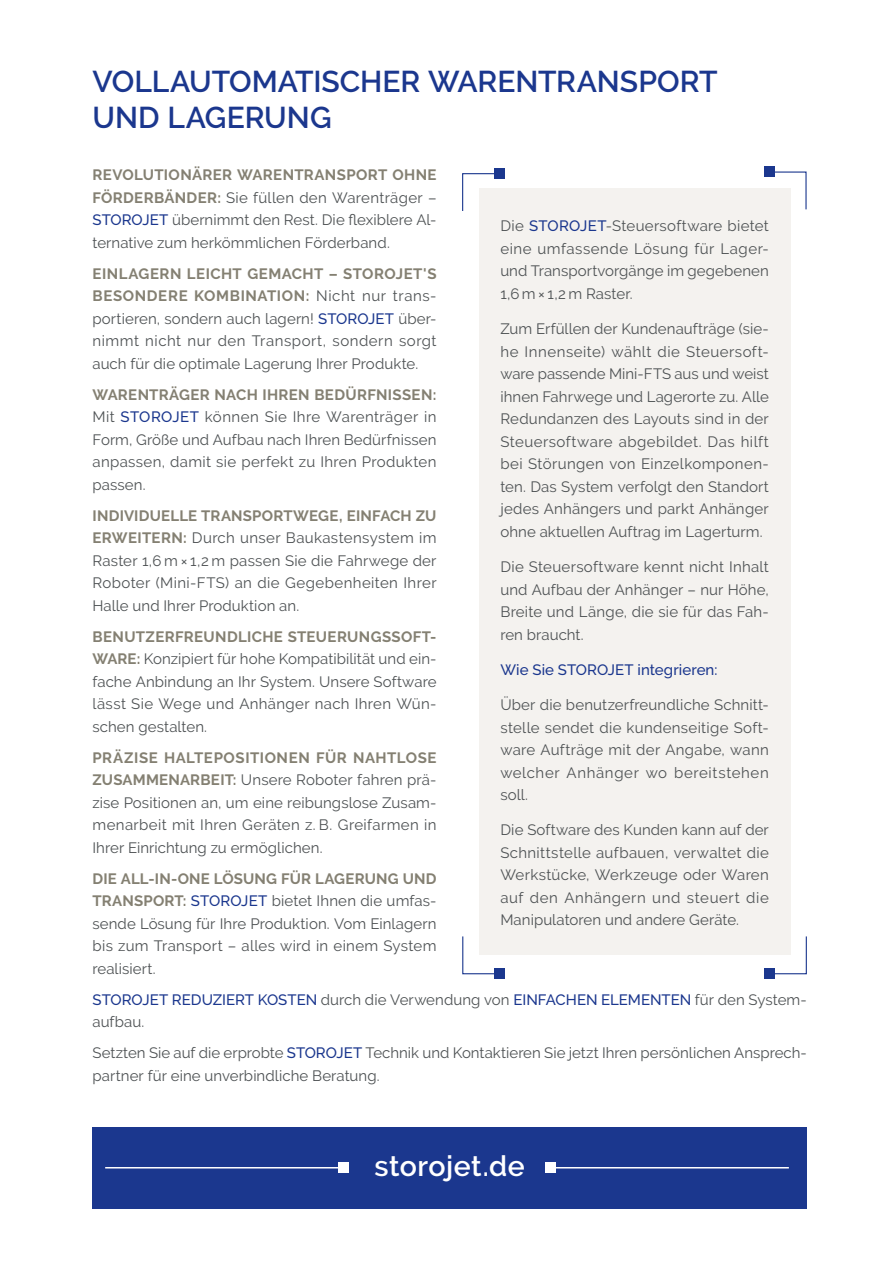
<style>
.page{position:relative;width:893px;height:1263px;background:#fff}
.page>*{position:absolute;margin:0;border:0;box-sizing:border-box;transform-origin:0 0}
.t1{font:600 30px/36px "Raleway";letter-spacing:-.005em;color:#1b378e}
.t2{font:600 28.5px "Raleway";letter-spacing:.015em;color:#fff}
.t3{font:15px/22.5px "Raleway";letter-spacing:.01em;color:#4e5254;text-align:justify}
.t4{font:500 15px/22.5px "Raleway";color:#1b378e}
.s1{font-weight:700;color:#848072}
.s2{font-weight:500;color:#1b378e}
.s3{font-weight:400;color:#4e5254}
</style>
<div class="page">
<div style="left:92px;top:1127px;width:715px;height:82px;background:#1b378e"></div>
<hr style="left:105px;top:1167px;width:234px;height:1px;background:#fff">
<div style="left:338px;top:1162px;width:11px;height:11px;background:#fff"></div>
<hr style="left:555px;top:1167px;width:234px;height:1px;background:#fff">
<div style="left:545px;top:1162px;width:11px;height:11px;background:#fff"></div>
<div style="left:479px;top:188px;width:311px;height:767px;background:#f4f2ef"></div>
<div style="left:765px;top:968px;width:10px;height:11px;background:#1b378e"></div>
<svg style="left:775px;top:935px;width:32px;height:40px"></svg>
<div style="left:764px;top:167px;width:11px;height:10px;background:#1b378e"></div>
<svg style="left:775px;top:171px;width:32px;height:39px"></svg>
<div style="left:494px;top:168px;width:10px;height:11px;background:#1b378e"></div>
<svg style="left:462px;top:173px;width:32px;height:38px"></svg>
<div style="left:494px;top:968px;width:10px;height:11px;background:#1b378e"></div>
<svg style="left:462px;top:936px;width:32px;height:39px"></svg>
<h1 class="t1" style="left:92px;top:63px;width:627px">VOLLAUTOMATISCHER WARENTRANSPORT<br>UND LAGERUNG</h1>
<p class="t3" style="left:92px;top:164px;width:346px"><span class="s1">REVOLUTIONÄRER WARENTRANSPORT OHNE FÖRDERBÄNDER:</span> Sie füllen den Warenträger – <span class="s2">STOROJET</span> übernimmt den Rest. Die flexiblere Al&shy;ternative zum herkömmlichen Förderband.</p>
<p class="t3" style="left:92px;top:262px;width:346px"><span class="s1">EINLAGERN LEICHT GEMACHT – STOROJET'S BESONDERE KOMBINATION:</span> Nicht nur trans&shy;portieren, sondern auch lagern! <span class="s2">STOROJET</span> über&shy;nimmt nicht nur den Transport, sondern sorgt auch für die optimale Lagerung Ihrer Produkte.</p>
<p class="t3" style="left:92px;top:383px;width:346px"><span class="s1">WARENTRÄGER NACH IHREN BEDÜRFNISSEN:<br></span>Mit <span class="s2">STOROJET</span> können Sie Ihre Warenträger in Form, Größe und Aufbau nach Ihren Bedürfnissen anpassen, damit sie perfekt zu Ihren Produkten passen.</p>
<p class="t3" style="left:92px;top:504px;width:346px"><span class="s1">INDIVIDUELLE TRANSPORTWEGE, EINFACH ZU ERWEITERN:</span> Durch unser Baukastensystem im Raster 1,6 m × 1,2 m passen Sie die Fahrwege der Roboter (Mini-FTS) an die Gegebenheiten Ihrer Halle und Ihrer Produktion an.</p>
<p class="t3" style="left:92px;top:625px;width:346px"><span class="s1">BENUTZERFREUNDLICHE STEUERUNGSSOFT-WARE:</span> Konzipiert für hohe Kompatibilität und ein&shy;fache Anbindung an Ihr System. Unsere Software lässt Sie Wege und Anhänger nach Ihren Wün&shy;schen gestalten.</p>
<p class="t3" style="left:92px;top:746px;width:346px"><span class="s1">PRÄZISE HALTEPOSITIONEN FÜR NAHTLOSE ZUSAMMENARBEIT:</span> Unsere Roboter fahren prä&shy;zise Positionen an, um eine reibungslose Zusam&shy;menarbeit mit Ihren Geräten z. B. Greifarmen in Ihrer Einrichtung zu ermöglichen.</p>
<p class="t3" style="left:92px;top:867px;width:346px"><span class="s1">DIE ALL-IN-ONE LÖSUNG FÜR LAGERUNG UND TRANSPORT:</span> <span class="s2">STOROJET</span> bietet Ihnen die umfas&shy;sende Lösung für Ihre Produktion. Vom Einlagern bis zum Transport – alles wird in einem System realisiert.</p>
<p class="t4" style="left:92px;top:988px;width:716px">STOROJET REDUZIERT KOSTEN <span class="s3">durch die Verwendung von</span> EINFACHEN ELEMENTEN <span class="s3">für den System&shy;aufbau.</span></p>
<p class="t3" style="left:92px;top:1042px;width:716px">Setzten Sie auf die erprobte <span class="s2">STOROJET</span> Technik und Kontaktieren Sie jetzt Ihren persönlichen Ansprech&shy;partner für eine unverbindliche Beratung.</p>
<p class="t3" style="left:500px;top:215px;width:270px">Die <span class="s2">STOROJET</span>-Steuersoftware bietet eine umfassende Lösung für Lager&shy;und Transportvorgänge im gegebenen 1,6 m × 1,2 m Raster.</p>
<p class="t3" style="left:500px;top:318px;width:270px">Zum Erfüllen der Kundenaufträge (sie&shy;he Innenseite) wählt die Steuersoft&shy;ware passende Mini-FTS aus und weist ihnen Fahrwege und Lagerorte zu. Alle Redundanzen des Layouts sind in der Steuersoftware abgebildet. Das hilft bei Störungen von Einzelkomponen&shy;ten. Das System verfolgt den Standort jedes Anhängers und parkt Anhänger ohne aktuellen Auftrag im Lagerturm.</p>
<p class="t3" style="left:500px;top:555px;width:270px">Die Steuersoftware kennt nicht Inhalt und Aufbau der Anhänger – nur Höhe, Breite und Länge, die sie für das Fah&shy;ren braucht.</p>
<p class="t4" style="left:500px;top:658px;width:219px">Wie Sie STOROJET integrieren:</p>
<p class="t3" style="left:500px;top:693px;width:270px">Über die benutzerfreundliche Schnitt&shy;stelle sendet die kundenseitige Soft&shy;ware Aufträge mit der Angabe, wann welcher Anhänger wo bereitstehen soll.</p>
<p class="t3" style="left:500px;top:819px;width:270px">Die Software des Kunden kann auf der Schnittstelle aufbauen, verwaltet die Werkstücke, Werkzeuge oder Waren auf den Anhängern und steuert die Manipulatoren und andere Geräte.</p>
<h2 class="t2" style="left:374px;top:1149px;width:152px">storojet.de</h2>
</div>
